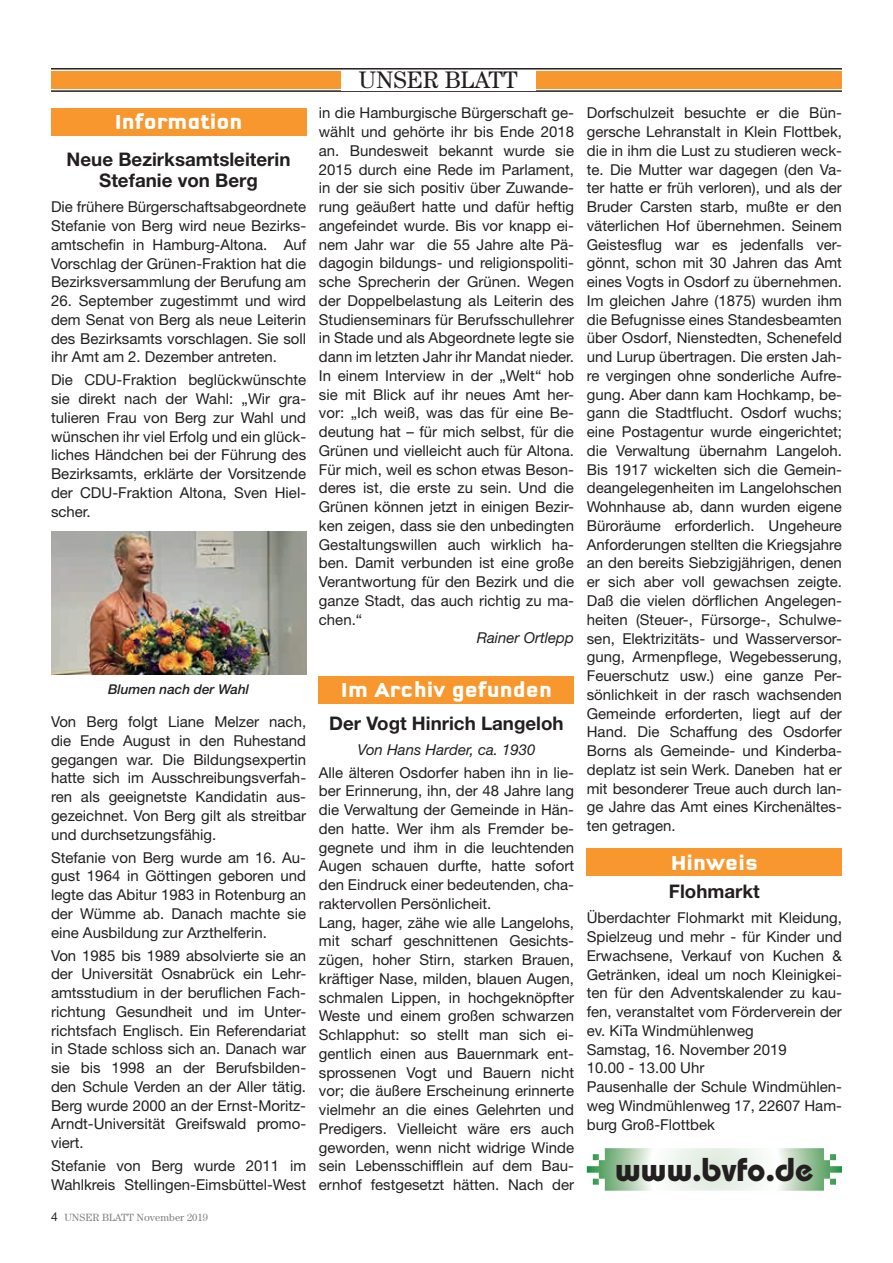
<style>
.page{position:relative;width:893px;height:1263px;background:#fff}
.page>*{position:absolute;margin:0;border:0;box-sizing:border-box;transform-origin:0 0}
.t1{font:700 33px "Bauhaus Std";color:#231f20}
.t2{font:24px "Century Std";color:#231f20}
.t3{font:700 21px "Q Type Cond";letter-spacing:-.03em;color:#fff}
.t4{font:700 18.75px/21px "Helvetica Neue LT Std";color:#231f20;text-align:center}
.t5{font:15px/18.8px "Helvetica Neue LT Std";color:#231f20;text-align:justify}
.t6{font:italic 15px "Helvetica Neue LT Std";color:#231f20}
.t7{font:italic 500 13.5px "Helvetica Neue LT Std";color:#231f20}
.t8{font:10.5px "Century Std";color:#808285}
.s1{font-family:"Helvetica Neue LT Std";font-size:12px;color:#231f20}
</style>
<div class="page">
<div style="left:51px;top:72px;width:791px;height:17px;background:#f7972d"></div>
<hr style="left:51px;top:68px;width:791px;height:2px;background:#231f20">
<hr style="left:51px;top:90px;width:791px;height:2px;background:#231f20">
<div style="left:341px;top:71px;width:195px;height:19px;background:#fff"></div>
<div style="left:51px;top:108px;width:255px;height:27px;background:#f7972d"></div>
<div style="left:319px;top:676px;width:255px;height:28px;background:#f7972d"></div>
<div style="left:587px;top:848px;width:255px;height:28px;background:#f7972d"></div>
<svg style="left:587px;top:1148px;width:255px;height:43px"></svg>
<img style="left:51px;top:532px;width:255px;height:142px">
<h3 class="t3" style="left:114px;top:109px;width:130px">Information</h3>
<p class="t4" style="left:67px;top:149px;width:225px">Neue Bezirksamtsleiterin<br>Stefanie von Berg</p>
<p class="t5" style="left:51px;top:197px;width:257px">Die frühere Bürgerschaftsabgeordnete Stefanie von Berg wird neue Bezirks&shy;amtschefin in Hamburg-Altona. Auf Vorschlag der Grünen-Fraktion hat die Bezirksversammlung der Berufung am</p>
<p class="t5" style="left:51px;top:291px;width:257px">26. September zugestimmt und wird dem Senat von Berg als neue Leiterin des Bezirksamts vorschlagen. Sie soll ihr Amt am 2. Dezember antreten.</p>
<p class="t5" style="left:51px;top:370px;width:257px">Die CDU-Fraktion beglückwünschte sie direkt nach der Wahl: „Wir gra&shy;tulieren Frau von Berg zur Wahl und wünschen ihr viel Erfolg und ein glück&shy;liches Händchen bei der Führung des Bezirksamts, erklärte der Vorsitzende der CDU-Fraktion Altona, Sven Hiel&shy;scher.</p>
<p class="t7" style="left:108px;top:681px;width:143px">Blumen nach der Wahl</p>
<p class="t5" style="left:51px;top:712px;width:257px">Von Berg folgt Liane Melzer nach, die Ende August in den Ruhestand gegangen war. Die Bildungsexpertin hatte sich im Ausschreibungsverfah&shy;ren als geeignetste Kandidatin aus&shy;gezeichnet. Von Berg gilt als streitbar und durchsetzungsfähig.</p>
<p class="t5" style="left:51px;top:848px;width:257px">Stefanie von Berg wurde am 16. Au&shy;gust 1964 in Göttingen geboren und legte das Abitur 1983 in Rotenburg an der Wümme ab. Danach machte sie eine Ausbildung zur Arzthelferin.</p>
<p class="t5" style="left:51px;top:946px;width:257px">Von 1985 bis 1989 absolvierte sie an der Universität Osnabrück ein Lehr&shy;amtsstudium in der beruflichen Fach&shy;richtung Gesundheit und im Unter&shy;richtsfach Englisch. Ein Referendariat in Stade schloss sich an. Danach war sie bis 1998 an der Berufsbilden&shy;den Schule Verden an der Aller tätig.<br>Berg wurde 2000 an der Ernst-Moritz-Arndt-Universität Greifswald promo&shy;viert.</p>
<p class="t5" style="left:51px;top:1156px;width:257px">Stefanie von Berg wurde 2011 im<br>Wahlkreis Stellingen-Eimsbüttel-West</p>
<p class="t8" style="left:51px;top:1211px;width:158px"><span class="s1">4</span> UNSER BLATT November 2019</p>
<h2 class="t2" style="left:359px;top:66px;width:160px">UNSER BLATT</h2>
<p class="t5" style="left:319px;top:103px;width:257px">in die Hamburgische Bürgerschaft ge&shy;wählt und gehörte ihr bis Ende 2018 an. Bundesweit bekannt wurde sie 2015 durch eine Rede im Parlament, in der sie sich positiv über Zuwande&shy;rung geäußert hatte und dafür heftig angefeindet wurde. Bis vor knapp ei&shy;nem Jahr war die 55 Jahre alte Pä&shy;dagogin bildungs- und religionspoliti&shy;sche Sprecherin der Grünen. Wegen der Doppelbelastung als Leiterin des Studienseminars für Berufsschullehrer in Stade und als Abgeordnete legte sie dann im letzten Jahr ihr Mandat nieder.<br>In einem Interview in der „Welt“ hob sie mit Blick auf ihr neues Amt her&shy;vor: „Ich weiß, was das für eine Be&shy;deutung hat – für mich selbst, für die Grünen und vielleicht auch für Altona.<br>Für mich, weil es schon etwas Beson&shy;deres ist, die erste zu sein. Und die Grünen können jetzt in einigen Bezir&shy;ken zeigen, dass sie den unbedingten Gestaltungswillen auch wirklich ha&shy;ben. Damit verbunden ist eine große Verantwortung für den Bezirk und die ganze Stadt, das auch richtig zu ma&shy;chen.“</p>
<p class="t6" style="left:477px;top:629px;width:99px">Rainer Ortlepp</p>
<h3 class="t3" style="left:341px;top:678px;width:213px">Im Archiv gefunden</h3>
<p class="t4" style="left:329px;top:712px;width:236px">Der Vogt Hinrich Langeloh</p>
<p class="t6" style="left:357px;top:740px;width:180px">Von Hans Harder, ca. 1930</p>
<p class="t5" style="left:319px;top:763px;width:257px;text-align:left">Alle älteren Osdorfer haben ihn in lie&shy;ber Erinnerung, ihn, der 48 Jahre lang die Verwaltung der Gemeinde in Hän&shy;den hatte. Wer ihm als Fremder be&shy;gegnete und ihm in die leuchtenden Augen schauen durfte, hatte sofort den Eindruck einer bedeutenden, cha&shy;raktervollen Persönlicheit.<br>Lang, hager, zähe wie alle Langelohs, mit scharf geschnittenen Gesichts&shy;zügen, hoher Stirn, starken Brauen, kräftiger Nase, milden, blauen Augen, schmalen Lippen, in hochgeknöpfter Weste und einem großen schwarzen Schlapphut: so stellt man sich ei&shy;gentlich einen aus Bauernmark ent&shy;sprossenen Vogt und Bauern nicht vor; die äußere Erscheinung erinnerte vielmehr an die eines Gelehrten und Predigers. Vielleicht wäre ers auch geworden, wenn nicht widrige Winde sein Lebensschifflein auf dem Bau&shy;ernhof festgesetzt hätten. Nach der</p>
<p class="t5" style="left:587px;top:104px;width:257px">Dorfschulzeit besuchte er die Bün&shy;gersche Lehranstalt in Klein Flottbek, die in ihm die Lust zu studieren weck&shy;te. Die Mutter war dagegen (den Va&shy;ter hatte er früh verloren), und als der Bruder Carsten starb, mußte er den väterlichen Hof übernehmen. Seinem Geistesflug war es jedenfalls ver&shy;gönnt, schon mit 30 Jahren das Amt eines Vogts in Osdorf zu übernehmen.<br>Im gleichen Jahre (1875) wurden ihm die Befugnisse eines Standesbeamten über Osdorf, Nienstedten, Schenefeld und Lurup übertragen. Die ersten Jah&shy;re vergingen ohne sonderliche Aufre&shy;gung. Aber dann kam Hochkamp, be&shy;gann die Stadtflucht. Osdorf wuchs; eine Postagentur wurde eingerichtet; die Verwaltung übernahm Langeloh.<br>Bis 1917 wickelten sich die Gemein&shy;deangelegenheiten im Langelohschen Wohnhause ab, dann wurden eigene Büroräume erforderlich. Ungeheure Anforderungen stellten die Kriegsjahre an den bereits Siebzigjährigen, denen er sich aber voll gewachsen zeigte.<br>Daß die vielen dörflichen Angelegen&shy;heiten (Steuer-, Fürsorge-, Schulwe&shy;sen, Elektrizitäts- und Wasserversor&shy;gung, Armenpflege, Wegebesserung, Feuerschutz usw.) eine ganze Per&shy;sönlichkeit in der rasch wachsenden Gemeinde erforderten, liegt auf der Hand. Die Schaffung des Osdorfer Borns als Gemeinde- und Kinderba&shy;deplatz ist sein Werk. Daneben hat er mit besonderer Treue auch durch lan&shy;ge Jahre das Amt eines Kirchenältes&shy;ten getragen.</p>
<h3 class="t3" style="left:670px;top:850px;width:90px">Hinweis</h3>
<p class="t4" style="left:669px;top:881px;width:92px">Flohmarkt</p>
<p class="t5" style="left:587px;top:908px;width:257px;text-align:left">Überdachter Flohmarkt mit Kleidung,<br>Spielzeug und mehr - für Kinder und<br>Erwachsene, Verkauf von Kuchen &amp;<br>Getränken, ideal um noch Kleinigkei&shy;ten für den Adventskalender zu kau&shy;fen, veranstaltet vom Förderverein der ev. KiTa Windmühlenweg<br>Samstag, 16. November 2019<br>10.00 - 13.00 Uhr<br>Pausenhalle der Schule Windmühlen&shy;weg Windmühlenweg 17, 22607 Ham&shy;burg Groß-Flottbek</p>
<h1 class="t1" style="left:615px;top:1149px;width:200px">www.bvfo.de</h1>
</div>
